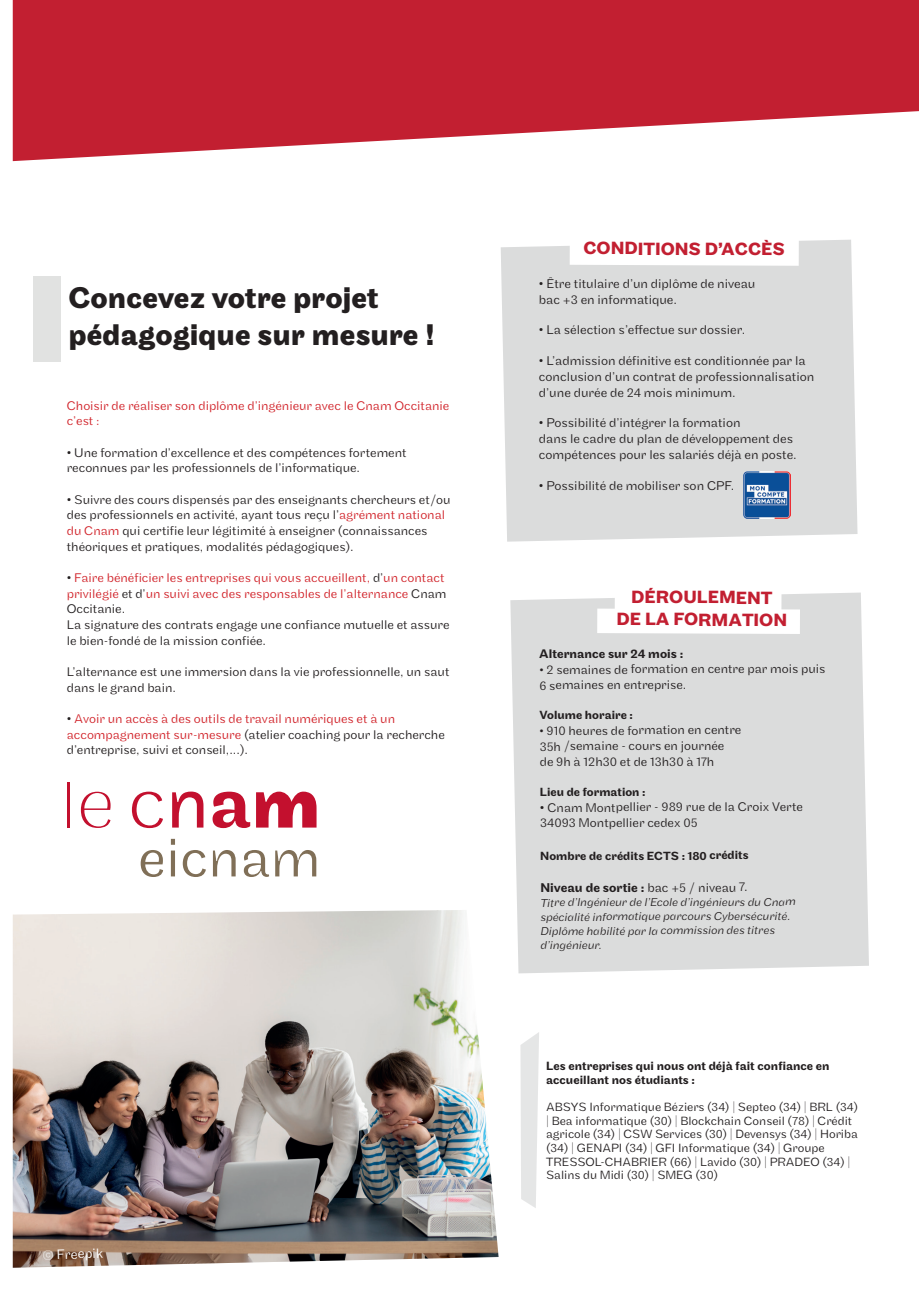
<style>
.page{position:relative;width:919px;height:1289px;background:#fff}
.page>*{position:absolute;margin:0;border:0;box-sizing:border-box;transform-origin:0 0}
.t1{font:700 31.05px/37.2px "Maple";color:#231f20}
.t2{font:700 18.45px/22.2px "Maple";letter-spacing:-.005em;color:#c21f31;text-align:center}
.t3{font:300 14.1px "Maple";color:#fff}
.t4{font:300 13.2px/15.9px "Maple";color:#231f20}
.t5{font:500 13.2px "Maple";letter-spacing:-.005em;color:#231f20}
.t6{font:300 13.05px/15.6px "Maple";color:#231f20}
.t7{font:300 13.05px/15.6px "Maple";color:#d1232a}
.t8{font:500 12.9px "Maple";letter-spacing:-.005em;color:#231f20}
.t9{font:300 12.45px/13.6px "Maple";color:#231f20}
.t10{font:500 12.45px/13.6px "Maple";color:#231f20}
.t11{font:500 12.3px "Maple";letter-spacing:-.005em;color:#231f20}
.t12{font:italic 300 11.85px/14.4px "Maple";letter-spacing:-.005em;color:#231f20}
.s1{color:#d1232a}
.s2{color:#231f20}
.s3{font-size:12.3px}
.s4{font-size:13.2px}
.s5{font-weight:300}
</style>
<div class="page">
<img style="left:13px;top:910px;width:485px;height:357px">
<svg style="left:520px;top:1032px;width:19px;height:176px"></svg>
<div style="left:501px;top:240px;width:356px;height:301px;background:#dbdcdc"></div>
<svg style="left:569px;top:240px;width:229px;height:26px"></svg>
<img style="left:743px;top:471px;width:47px;height:47px">
<div style="left:510px;top:592px;width:358px;height:381px;background:#dbdcdc"></div>
<svg style="left:597px;top:592px;width:203px;height:42px"></svg>
<div style="left:33px;top:276px;width:27px;height:85px;background:#e1e2e1"></div>
<svg style="left:13px;top:0;width:905px;height:161px;fill:#c21f31"></svg>
<svg style="left:81px;top:791px;width:30px;height:37px"></svg>
<hr style="left:67px;top:782px;width:2px;height:45px;background:#c3102e">
<svg style="left:132px;top:791px;width:31px;height:37px"></svg>
<svg style="left:172px;top:791px;width:31px;height:36px"></svg>
<svg style="left:256px;top:791px;width:60px;height:36px"></svg>
<svg style="left:212px;top:791px;width:38px;height:37px"></svg>
<svg style="left:141px;top:850px;width:22px;height:27px"></svg>
<hr style="left:171px;top:850px;width:4px;height:26px;background:#806f57">
<svg style="left:171px;top:838px;width:4px;height:6px"></svg>
<svg style="left:183px;top:850px;width:23px;height:27px"></svg>
<svg style="left:213px;top:850px;width:22px;height:26px"></svg>
<svg style="left:244px;top:850px;width:25px;height:27px"></svg>
<svg style="left:275px;top:850px;width:41px;height:26px"></svg>
<h1 class="t1" style="left:68px;top:279px;width:368px">Concevez votre projet pédagogique sur mesure !</h1>
<p class="t7" style="left:67px;top:398px;width:384px">Choisir de réaliser son diplôme d’ingénieur avec le Cnam Occitanie c’est :</p>
<p class="t6" style="left:67px;top:445px;width:341px">• Une formation d’excellence et des compétences fortement reconnues par les professionnels de l’informatique.</p>
<p class="t6" style="left:67px;top:492px;width:385px">• Suivre des cours dispensés par des enseignants chercheurs et/ou des professionnels en activité, ayant tous reçu l’<span class="s1">agrément national du Cnam</span> qui certifie leur légitimité à enseigner (connaissances théoriques et pratiques, modalités pédagogiques).</p>
<p class="t6" style="left:67px;top:570px;width:384px">• <span class="s1">Faire bénéficier les entreprises qui vous accueillent,</span> d’<span class="s1">un contact privilégié</span> et d’<span class="s1">un suivi avec des responsables de l’alternance</span> Cnam Occitanie.<br>La signature des contrats engage une confiance mutuelle et assure le bien-fondé de la mission confiée.</p>
<p class="t6" style="left:67px;top:664px;width:384px">L’alternance est une immersion dans la vie professionnelle, un saut dans le grand bain.</p>
<p class="t7" style="left:67px;top:711px;width:379px"><span class="s2">•</span> Avoir un accès à des outils de travail numériques et à un accompagnement sur-mesure <span class="s2">(atelier coaching pour la recherche d’entreprise, suivi et conseil,...).</span></p>
<p class="t3" style="left:42px;top:1246px;width:62px;rotate:-2deg">© Freepik</p>
<h2 class="t2" style="left:583px;top:237px;width:203px">CONDITIONS D’ACCÈS</h2>
<p class="t4" style="left:539px;top:275px;width:218px">• Être titulaire d’un diplôme de niveau bac +3 en informatique.</p>
<p class="t4" style="left:539px;top:322px;width:208px">• La sélection s’effectue sur dossier.</p>
<p class="t4" style="left:539px;top:352px;width:277px">• L’admission définitive est conditionnée par la conclusion d’un contrat de professionnalisation d’une durée de 24 mois minimum.</p>
<p class="t4" style="left:539px;top:415px;width:259px">• Possibilité d’intégrer la formation<br>dans le cadre du plan de développement des compétences pour les salariés déjà en poste.</p>
<p class="t4" style="left:539px;top:477px;width:197px">• Possibilité de mobiliser son CPF.</p>
<h2 class="t2" style="left:616px;top:586px;width:172px">DÉROULEMENT<br>DE LA FORMATION</h2>
<p class="t8" style="left:539px;top:646px;width:146px">Alternance sur 24 mois :</p>
<p class="t6" style="left:539px;top:661px;width:287px"><span class="s3">•</span> 2 semaines de formation en centre par mois puis<br>6 semaines en entreprise.</p>
<p class="t11" style="left:539px;top:708px;width:95px">Volume horaire :</p>
<p class="t6" style="left:539px;top:722px;width:203px"><span class="s3">•</span> 910 heures de formation en centre<br>35h /semaine - cours en journée de 9h à 12h30 et de 13h30 à 17h</p>
<p class="t11" style="left:540px;top:784px;width:107px">Lieu de formation :</p>
<p class="t6" style="left:540px;top:799px;width:264px"><span class="s4">•</span> Cnam Montpellier - 989 rue de la Croix Verte<br>34093 Montpellier cedex 05</p>
<p class="t11" style="left:540px;top:848px;width:210px">Nombre de crédits ECTS : 180 crédits</p>
<p class="t5" style="left:540px;top:880px;width:209px">Niveau de sortie : <span class="s5">bac +5 / niveau 7.</span></p>
<p class="t12" style="left:540px;top:895px;width:257px">Titre d’Ingénieur de l’Ecole d’ingénieurs du Cnam spécialité informatique parcours Cybersécurité.<br>Diplôme habilité par la commission des titres d’ingénieur.</p>
<p class="t10" style="left:546px;top:1059px;width:285px">Les entreprises qui nous ont déjà fait confiance en accueillant nos étudiants :</p>
<p class="t9" style="left:546px;top:1100px;width:313px">ABSYS Informatique Béziers (34) | Septeo (34) | BRL (34) | Bea informatique (30) | Blockchain Conseil (78) | Crédit agricole (34) | CSW Services (30) | Devensys (34) | Horiba (34) | GENAPI (34) | GFI Informatique (34) | Groupe TRESSOL-CHABRIER (66) | Lavido (30) | PRADEO (34) | Salins du Midi (30) | SMEG (30)</p>
</div>
